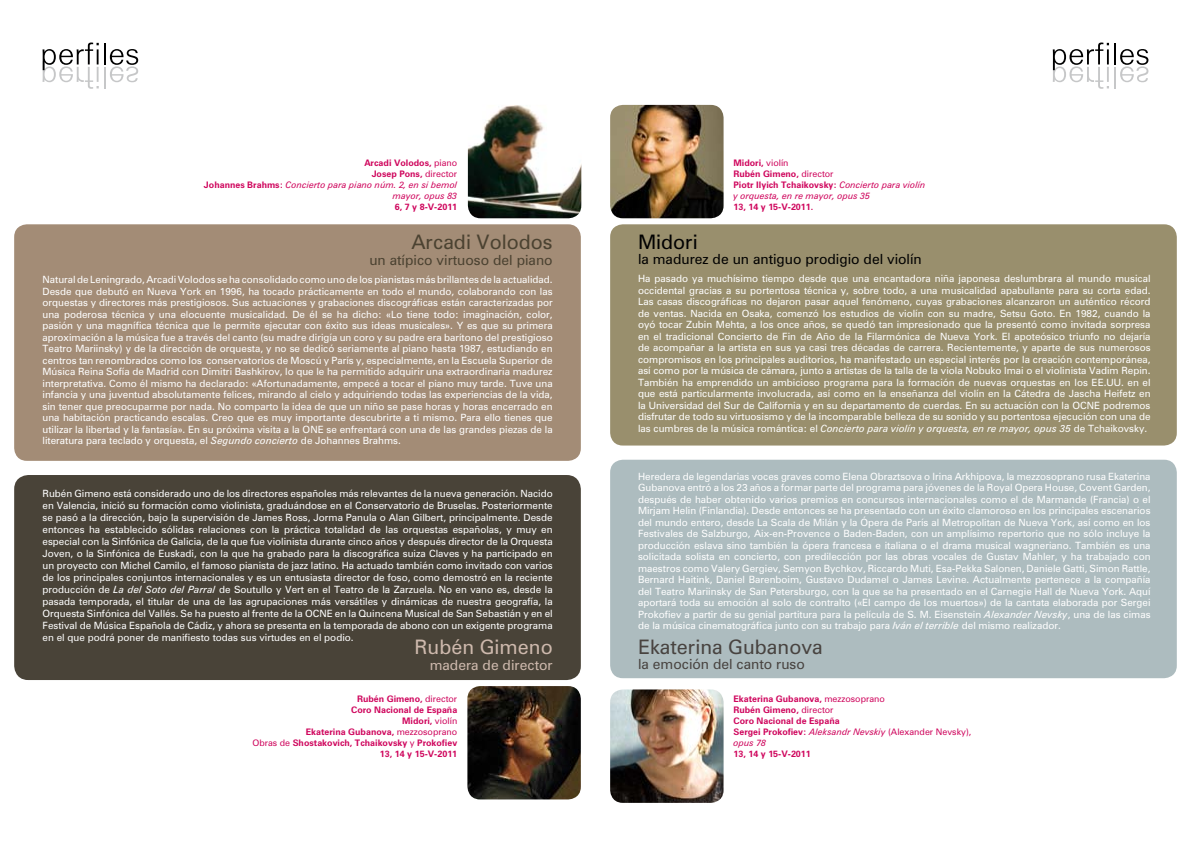
<style>
.page{position:relative;width:1191px;height:842px;background:#fff}
.page>*{position:absolute;margin:0;border:0;box-sizing:border-box;transform-origin:0 0}
.t1{font:20px "Zurich BT";color:#484340}
.t2{font:20px "Zurich BT";color:#4b4231}
.t3{font:20px "Zurich BT";color:#ceb9ad}
.t4{font:20px "Zurich BT";color:#010101}
.t5{font:14px "Zurich BT";color:#010101}
.t6{font:14px "Zurich BT";color:#4b4231}
.t7{font:14px "Zurich BT";color:#484340}
.t8{font:14px "Zurich BT";color:#ceb9ad}
.t9{font:10px/11.5px "Zurich BT";color:#fff;text-align:justify}
.t10{font:700 9px/11px "Zurich BT";color:#cf065d;text-align:right}
.t11{font:italic 9px/11px "Zurich BT";color:#cf065d;text-align:right}
.s1{font-weight:700;font-style:normal}
.s2{font-style:normal}
.s3{font-style:italic}
.s4{font-weight:400}
.s5{font-weight:400;font-style:italic}
</style>
<div class="page">
<hr style="left:104px;top:67px;width:2px;height:21px;background:#c6c7c8">
<svg style="left:43px;top:43px;width:56px;height:46px"></svg>
<hr style="left:104px;top:43px;width:2px;height:21px;background:#000">
<svg style="left:110px;top:49px;width:28px;height:33px"></svg>
<svg style="left:1052px;top:43px;width:96px;height:46px"></svg>
<div style="left:14px;top:475px;width:567px;height:205px;background:#494338;border-radius:14px"></div>
<div style="left:14px;top:224px;width:567px;height:237px;background:#a38c76;border-radius:13px"></div>
<img style="left:467px;top:686px;width:114px;height:113px">
<img style="left:610px;top:105px;width:113px;height:113px">
<img style="left:468px;top:105px;width:113px;height:113px">
<div style="left:610px;top:460px;width:566px;height:218px;background:#adbcbf;border-radius:13px"></div>
<div style="left:610px;top:224px;width:566px;height:221px;background:#998f6d;border-radius:13px"></div>
<img style="left:610px;top:689px;width:113px;height:114px">
<p class="t11" style="left:204px;top:157px;width:255px"><span class="s1">Arcadi Volodos,</span> <span class="s2">piano<br></span><span class="s1">Josep Pons,</span> <span class="s2">director<br></span><span class="s1">Johannes Brahms:</span> Concierto para piano núm. 2, en si bemol mayor, opus 83</p>
<p class="t10" style="left:395px;top:201px;width:64px">6, 7 y 8-V-2011</p>
<h1 class="t2" style="left:411px;top:230px;width:143px">Arcadi Volodos</h1>
<h2 class="t6" style="left:369px;top:252px;width:185px">un atípico virtuoso del piano</h2>
<p class="t9" style="left:43px;top:274px;width:512px">Natural de Leningrado, Arcadi Volodos se ha consolidado como uno de los pianistas más brillantes de la actualidad.<br>Desde que debutó en Nueva York en 1996, ha tocado prácticamente en todo el mundo, colaborando con las orquestas y directores más prestigiosos. Sus actuaciones y grabaciones discográficas están caracterizadas por una poderosa técnica y una elocuente musicalidad. De él se ha dicho: «Lo tiene todo: imaginación, color, pasión y una magnífica técnica que le permite ejecutar con éxito sus ideas musicales». Y es que su primera aproximación a la música fue a través del canto (su madre dirigía un coro y su padre era barítono del prestigioso Teatro Mariinsky) y de la dirección de orquesta, y no se dedicó seriamente al piano hasta 1987, estudiando en centros tan renombrados como los conservatorios de Moscú y París y, especialmente, en la Escuela Superior de Música Reina Sofía de Madrid con Dimitri Bashkirov, lo que le ha permitido adquirir una extraordinaria madurez interpretativa. Como él mismo ha declarado: «Afortunadamente, empecé a tocar el piano muy tarde. Tuve una infancia y una juventud absolutamente felices, mirando al cielo y adquiriendo todas las experiencias de la vida, sin tener que preocuparme por nada. No comparto la idea de que un niño se pase horas y horas encerrado en una habitación practicando escalas. Creo que es muy importante descubrirte a ti mismo. Para ello tienes que utilizar la libertad y la fantasía». En su próxima visita a la ONE se enfrentará con una de las grandes piezas de la literatura para teclado y orquesta, el <span class="s3">Segundo concierto</span> de Johannes Brahms.</p>
<p class="t9" style="left:43px;top:487px;width:512px;line-height:12px">Rubén Gimeno está considerado uno de los directores españoles más relevantes de la nueva generación. Nacido en Valencia, inició su formación como violinista, graduándose en el Conservatorio de Bruselas. Posteriormente se pasó a la dirección, bajo la supervisión de James Ross, Jorma Panula o Alan Gilbert, principalmente. Desde entonces ha establecido sólidas relaciones con la práctica totalidad de las orquestas españolas, y muy en especial con la Sinfónica de Galicia, de la que fue violinista durante cinco años y después director de la Orquesta Joven, o la Sinfónica de Euskadi, con la que ha grabado para la discográfica suiza Claves y ha participado en un proyecto con Michel Camilo, el famoso pianista de jazz latino. Ha actuado también como invitado con varios de los principales conjuntos internacionales y es un entusiasta director de foso, como demostró en la reciente producción de <span class="s3">La del Soto del Parral</span> de Soutullo y Vert en el Teatro de la Zarzuela. No en vano es, desde la pasada temporada, el titular de una de las agrupaciones más versátiles y dinámicas de nuestra geografía, la Orquesta Sinfónica del Vallés. Se ha puesto al frente de la OCNE en la Quincena Musical de San Sebastián y en el Festival de Música Española de Cádiz, y ahora se presenta en la temporada de abono con un exigente programa en el que podrá poner de manifiesto todas sus virtudes en el podio.</p>
<h1 class="t3" style="left:415px;top:634px;width:140px">Rubén Gimeno</h1>
<h2 class="t8" style="left:430px;top:656px;width:124px">madera de director</h2>
<p class="t11" style="left:733px;top:158px;width:193px;text-align:left"><span class="s1">Midori,</span> <span class="s2">violín<br></span><span class="s1">Rubén Gimeno,</span> <span class="s2">director<br></span><span class="s1">Piotr Ilyich Tchaikovsky:</span> Concierto para violín y orquesta, en re mayor, opus 35</p>
<p class="t10" style="left:733px;top:202px;width:81px">13, 14 y 15-V-2011.</p>
<h1 class="t4" style="left:638px;top:230px;width:61px">Midori</h1>
<h2 class="t5" style="left:638px;top:251px;width:285px">la madurez de un antiguo prodigio del violín</h2>
<p class="t9" style="left:638px;top:273px;width:514px">Ha pasado ya muchísimo tiempo desde que una encantadora niña japonesa deslumbrara al mundo musical occidental gracias a su portentosa técnica y, sobre todo, a una musicalidad apabullante para su corta edad.<br>Las casas discográficas no dejaron pasar aquel fenómeno, cuyas grabaciones alcanzaron un auténtico récord de ventas. Nacida en Osaka, comenzó los estudios de violín con su madre, Setsu Goto. En 1982, cuando la oyó tocar Zubin Mehta, a los once años, se quedó tan impresionado que la presentó como invitada sorpresa en el tradicional Concierto de Fin de Año de la Filarmónica de Nueva York. El apoteósico triunfo no dejaría de acompañar a la artista en sus ya casi tres décadas de carrera. Recientemente, y aparte de sus numerosos compromisos en los principales auditorios, ha manifestado un especial interés por la creación contemporánea, así como por la música de cámara, junto a artistas de la talla de la viola Nobuko Imai o el violinista Vadim Repin.<br>También ha emprendido un ambicioso programa para la formación de nuevas orquestas en los EE.UU. en el que está particularmente involucrada, así como en la enseñanza del violín en la Cátedra de Jascha Heifetz en la Universidad del Sur de California y en su departamento de cuerdas. En su actuación con la OCNE podremos disfrutar de todo su virtuosismo y de la incomparable belleza de su sonido y su portentosa ejecución con una de las cumbres de la música romántica: el <span class="s3">Concierto para violín y orquesta, en re mayor, opus 35</span> de Tchaikovsky.</p>
<p class="t9" style="left:638px;top:470px;width:514px">Heredera de legendarias voces graves como Elena Obraztsova o Irina Arkhipova, la mezzosoprano rusa Ekaterina Gubanova entró a los 23 años a formar parte del programa para jóvenes de la Royal Opera House, Covent Garden, después de haber obtenido varios premios en concursos internacionales como el de Marmande (Francia) o el Mirjam Helin (Finlandia). Desde entonces se ha presentado con un éxito clamoroso en los principales escenarios del mundo entero, desde La Scala de Milán y la Ópera de París al Metropolitan de Nueva York, así como en los Festivales de Salzburgo, Aix-en-Provence o Baden-Baden, con un amplísimo repertorio que no sólo incluye la producción eslava sino también la ópera francesa e italiana o el drama musical wagneriano. También es una solicitada solista en concierto, con predilección por las obras vocales de Gustav Mahler, y ha trabajado con maestros como Valery Gergiev, Semyon Bychkov, Riccardo Muti, Esa-Pekka Salonen, Daniele Gatti, Simon Rattle, Bernard Haitink, Daniel Barenboim, Gustavo Dudamel o James Levine. Actualmente pertenece a la compañía del Teatro Mariinsky de San Petersburgo, con la que se ha presentado en el Carnegie Hall de Nueva York. Aquí aportará toda su emoción al solo de contralto («El campo de los muertos») de la cantata elaborada por Sergei Prokofiev a partir de su genial partitura para la película de S. M. Eisenstein <span class="s3">Alexander Nevsky</span>, una de las cimas de la música cinematográfica junto con su trabajo para <span class="s3">Iván el terrible</span> del mismo realizador.</p>
<h1 class="t1" style="left:638px;top:635px;width:186px">Ekaterina Gubanova</h1>
<h2 class="t7" style="left:638px;top:656px;width:168px">la emoción del canto ruso</h2>
<p class="t10" style="left:252px;top:693px;width:206px">Rubén Gimeno, <span class="s4">director<br></span>Coro Nacional de España<br>Midori, <span class="s4">violín<br></span>Ekaterina Gubanova, <span class="s4">mezzosoprano<br>Obras de</span> Shostakovich, Tchaikovsky <span class="s4">y</span> Prokofiev<br>13, 14 y 15-V-2011</p>
<p class="t10" style="left:733px;top:693px;width:239px;text-align:left">Ekaterina Gubanova, <span class="s4">mezzosoprano<br></span>Rubén Gimeno, <span class="s4">director<br></span>Coro Nacional de España<br>Sergei Prokofiev: <span class="s5">Aleksandr Nevskiy</span> <span class="s4">(Alexander Nevsky), </span><span class="s5">opus 78</span></p>
<p class="t10" style="left:733px;top:748px;width:79px">13, 14 y 15-V-2011</p>
</div>
